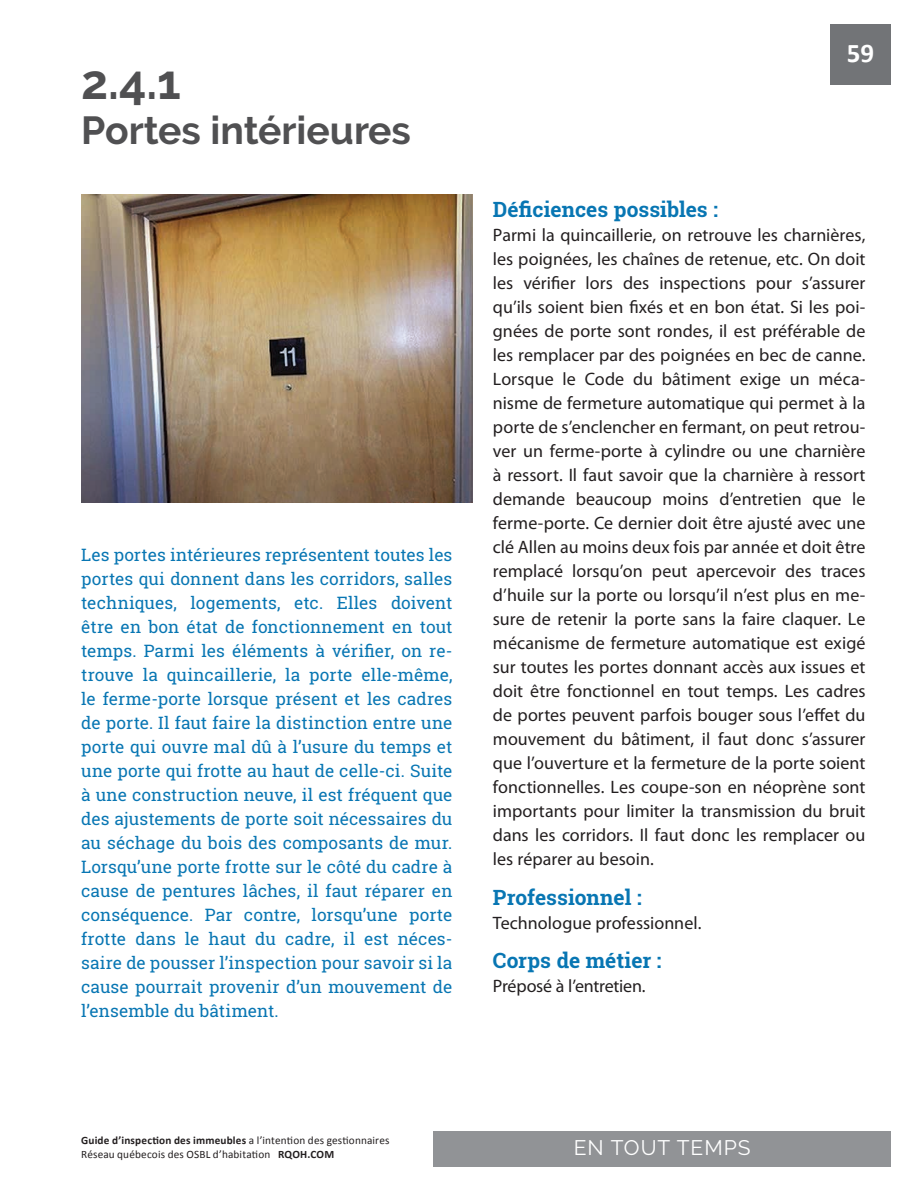
<style>
.page{position:relative;width:918px;height:1188px;background:#fff}
.page>*{position:absolute;margin:0;border:0;box-sizing:border-box;transform-origin:0 0}
.t1{font:700 48px "Raleway";color:#505052}
.t2{font:700 39px "Raleway";color:#505052}
.t3{font:700 27px "Calibri";color:#fff}
.t4{font:700 21px "Roboto Slab";color:#0876b3}
.t5{font:21px "Raleway";letter-spacing:.05em;color:#fff}
.t6{font:18px/24px "Myriad Pro";color:#231f20;text-align:justify}
.t7{font:17.25px/24px "Roboto Slab";letter-spacing:.005em;color:#0876b3;text-align:justify}
.t8{font:11.25px/14.2px "Calibri";letter-spacing:.015em;color:#231f20}
.s1{font-weight:700}
</style>
<div class="page">
<div style="left:830px;top:24px;width:61px;height:61px;background:#727477"></div>
<div style="left:434px;top:1131px;width:457px;height:35px;background:#919396"></div>
<img style="left:81px;top:195px;width:392px;height:307px">
<p class="t1" style="left:81px;top:55px;width:101px">2.4.1</p>
<p class="t2" style="left:81px;top:108px;width:331px">Portes intérieures</p>
<p class="t7" style="left:81px;top:542px;width:373px">Les portes intérieures représentent toutes les portes qui donnent dans les corridors, salles techniques, logements, etc. Elles doivent être en bon état de fonctionnement en tout temps. Parmi les éléments à vérifier, on re&shy;trouve la quincaillerie, la porte elle-même, le ferme-porte lorsque présent et les cadres de porte. Il faut faire la distinction entre une porte qui ouvre mal dû à l’usure du temps et une porte qui frotte au haut de celle-ci. Suite à une construction neuve, il est fréquent que des ajustements de porte soit nécessaires du au séchage du bois des composants de mur.<br>Lorsqu’une porte frotte sur le côté du cadre à cause de pentures lâches, il faut réparer en conséquence. Par contre, lorsqu’une porte frotte dans le haut du cadre, il est néces&shy;saire de pousser l’inspection pour savoir si la cause pourrait provenir d’un mouvement de l’ensemble du bâtiment.</p>
<p class="t3" style="left:847px;top:36px;width:29px">59</p>
<p class="t4" style="left:493px;top:195px;width:227px">Déficiences possibles :</p>
<p class="t6" style="left:493px;top:223px;width:374px">Parmi la quincaillerie, on retrouve les charnières, les poignées, les chaînes de retenue, etc. On doit les vérifier lors des inspections pour s’assurer qu’ils soient bien fixés et en bon état. Si les poi&shy;gnées de porte sont rondes, il est préférable de les remplacer par des poignées en bec de canne.<br>Lorsque le Code du bâtiment exige un méca&shy;nisme de fermeture automatique qui permet à la porte de s’enclencher en fermant, on peut retrou&shy;ver un ferme-porte à cylindre ou une charnière à ressort. Il faut savoir que la charnière à ressort demande beaucoup moins d’entretien que le ferme-porte. Ce dernier doit être ajusté avec une clé Allen au moins deux fois par année et doit être remplacé lorsqu’on peut apercevoir des traces d’huile sur la porte ou lorsqu’il n’est plus en me&shy;sure de retenir la porte sans la faire claquer. Le mécanisme de fermeture automatique est exigé sur toutes les portes donnant accès aux issues et doit être fonctionnel en tout temps. Les cadres de portes peuvent parfois bouger sous l’effet du mouvement du bâtiment, il faut donc s’assurer que l’ouverture et la fermeture de la porte soient fonctionnelles. Les coupe-son en néoprène sont importants pour limiter la transmission du bruit dans les corridors. Il faut donc les remplacer ou les réparer au besoin.</p>
<p class="t4" style="left:493px;top:883px;width:150px">Professionnel :</p>
<p class="t6" style="left:493px;top:910px;width:210px">Technologue professionnel.</p>
<p class="t4" style="left:493px;top:946px;width:170px">Corps de métier :</p>
<p class="t6" style="left:493px;top:974px;width:154px">Préposé à l’entretien.</p>
<p class="t8" style="left:81px;top:1133px;width:310px"><span class="s1">Guide d’inspection des immeubles</span> a l’intention des gestionnaires<br>Réseau québecois des OSBL d’habitation <span class="s1">RQOH.COM</span></p>
<p class="t5" style="left:574px;top:1136px;width:178px">EN TOUT TEMPS</p>
</div>
